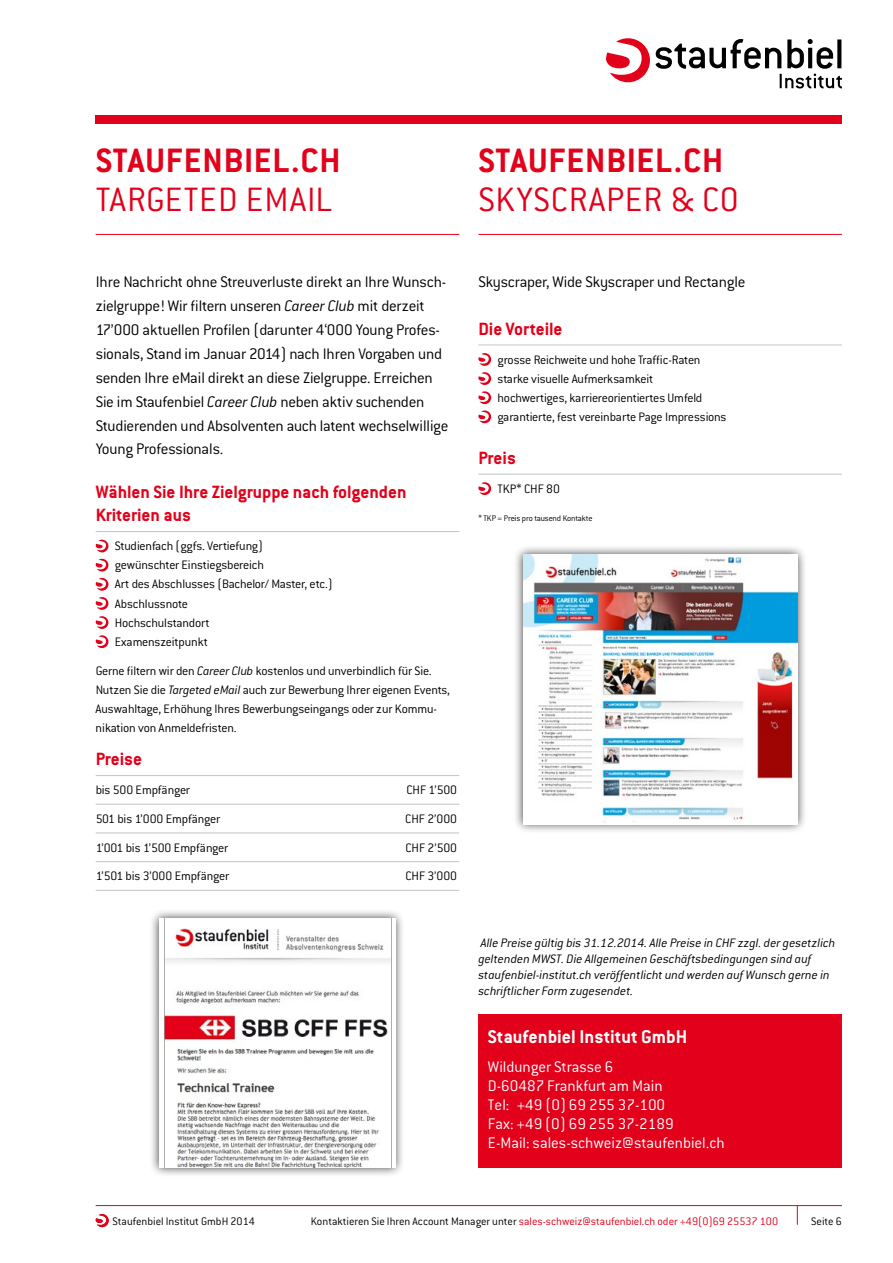
<style>
.page{position:relative;width:893px;height:1263px;background:#fff}
.page>*{position:absolute;margin:0;border:0;box-sizing:border-box;transform-origin:0 0}
.t1{font:700 37.2px "Conduit ITC";letter-spacing:.025em;color:#e2001a}
.t2{font:300 37.2px "Conduit ITC";letter-spacing:.025em;color:#e2001a}
.t3{font:700 20.25px "Conduit ITC";color:#fff}
.t4{font:700 19.5px/24px "Conduit ITC";letter-spacing:-.005em;color:#e2001a}
.t5{font:300 16.8px/23.9px "Conduit ITC";letter-spacing:-.015em;color:#000}
.t6{font:300 16.8px/19.2px "Conduit ITC";color:#fff}
.t7{font:300 13.5px/19.2px "Conduit ITC";letter-spacing:-.015em;color:#000}
.t8{font:italic 300 13.5px/15.9px "Conduit ITC";color:#000}
.t9{font:300 12px "Conduit ITC";color:#e2001a}
.t10{font:300 12px "Conduit ITC";color:#000}
.t11{font:300 9px "Conduit ITC";letter-spacing:-.015em;color:#000}
.s1{font-style:italic}
.s2{color:#000}
</style>
<div class="page">
<div style="left:96px;top:115px;width:746px;height:8px;background:#e2001a"></div>
<svg style="left:606px;top:38px;width:44px;height:44px"></svg>
<svg style="left:656px;top:39px;width:186px;height:49px"></svg>
<hr style="left:96px;top:1205px;width:746px;height:1px;background:#e2001a">
<svg style="left:96px;top:1214px;width:13px;height:13px"></svg>
<svg style="left:797px;top:1205px;width:1px;height:20px"></svg>
<hr style="left:96px;top:531px;width:363px;height:1px;background:#c6c7c8">
<hr style="left:96px;top:775px;width:363px;height:1px;background:#c6c7c8">
<hr style="left:96px;top:804px;width:363px;height:1px;background:#c6c7c8">
<hr style="left:96px;top:832px;width:363px;height:1px;background:#c6c7c8">
<hr style="left:96px;top:861px;width:363px;height:1px;background:#c6c7c8">
<hr style="left:96px;top:890px;width:363px;height:1px;background:#c6c7c8">
<svg style="left:96px;top:540px;width:12px;height:12px"></svg>
<svg style="left:96px;top:559px;width:12px;height:12px"></svg>
<svg style="left:96px;top:578px;width:12px;height:13px"></svg>
<svg style="left:96px;top:597px;width:12px;height:13px"></svg>
<svg style="left:96px;top:616px;width:12px;height:13px"></svg>
<svg style="left:96px;top:635px;width:12px;height:13px"></svg>
<div style="left:478px;top:1014px;width:364px;height:153px;background:#e2001a"></div>
<hr style="left:478px;top:344px;width:364px;height:1px;background:#c6c7c8">
<hr style="left:478px;top:474px;width:364px;height:1px;background:#c6c7c8">
<svg style="left:478px;top:353px;width:13px;height:13px"></svg>
<svg style="left:478px;top:372px;width:13px;height:13px"></svg>
<svg style="left:478px;top:391px;width:13px;height:13px"></svg>
<svg style="left:478px;top:410px;width:13px;height:13px"></svg>
<svg style="left:478px;top:482px;width:13px;height:13px"></svg>
<hr style="left:96px;top:234px;width:363px;height:1px;background:#e2001a">
<hr style="left:478px;top:234px;width:364px;height:1px;background:#e2001a">
<div style="left:149px;top:908px;width:257px;height:269px;background:#000;opacity:.75"></div>
<img style="left:159px;top:918px;width:236px;height:249px">
<div style="left:513px;top:545px;width:294px;height:289px;background:#000;opacity:.75"></div>
<img style="left:523px;top:555px;width:274px;height:269px">
<h1 class="t1" style="left:96px;top:139px;width:224px">Staufenbiel.CH</h1>
<h1 class="t2" style="left:96px;top:179px;width:238px">Targeted email</h1>
<h1 class="t1" style="left:478px;top:139px;width:224px">Staufenbiel.CH</h1>
<h1 class="t2" style="left:478px;top:179px;width:36px">Skysc</h1>
<h1 class="t2" style="left:569px;top:179px;width:171px">raper &amp; Co</h1>
<p class="t5" style="left:96px;top:270px;width:354px">Ihre Nachricht ohne Streuverluste direkt an Ihre Wunsch&shy;zielgruppe! Wir filtern unseren <span class="s1">Career Club</span> mit derzeit 17’000 aktuellen Profilen (darunter 4‘000 Young Profes&shy;sionals, Stand im Januar 2014) nach Ihren Vorgaben und senden Ihre eMail direkt an diese Zielgruppe. Erreichen Sie im Staufenbiel <span class="s1">Career Club</span> neben aktiv suchenden Studierenden und Absolventen auch latent wechselwillige Young Professionals.</p>
<h3 class="t4" style="left:96px;top:479px;width:312px">Wählen Sie Ihre Zielgruppe nach folgenden<br>Kriterien aus</h3>
<p class="t7" style="left:115px;top:536px;width:150px">Studienfach (ggfs. Vertiefung)</p>
<p class="t7" style="left:115px;top:555px;width:151px">gewünschter Einstiegsbereich</p>
<p class="t7" style="left:115px;top:575px;width:219px">Art des Abschlusses (Bachelor/ Master, etc.)</p>
<p class="t7" style="left:115px;top:594px;width:75px">Abschlussnote</p>
<p class="t7" style="left:108px;top:613px;width:103px">Hochschulstandort</p>
<p class="t7" style="left:108px;top:632px;width:101px">Examenszeitpunkt</p>
<p class="t7" style="left:96px;top:661px;width:356px">Gerne filtern wir den <span class="s1">Career Club</span> kostenlos und unverbindlich für Sie.<br>Nutzen Sie die <span class="s1">Targeted eMail</span> auch zur Bewerbung Ihrer eigenen Events, Auswahltage, Erhöhung Ihres Bewerbungseingangs oder zur Kommu&shy;nikation von Anmeldefristen.</p>
<h3 class="t4" style="left:96px;top:747px;width:48px">Preise</h3>
<p class="t7" style="left:96px;top:780px;width:96px">bis 500 Empfänger</p>
<p class="t7" style="left:406px;top:780px;width:52px">CHF 1’500</p>
<p class="t7" style="left:96px;top:809px;width:126px">501 bis 1’000 Empfänger</p>
<p class="t7" style="left:405px;top:809px;width:54px">CHF 2’000</p>
<p class="t7" style="left:96px;top:838px;width:134px">1’001 bis 1’500 Empfänger</p>
<p class="t7" style="left:405px;top:838px;width:53px">CHF 2’500</p>
<p class="t7" style="left:96px;top:866px;width:135px">1’501 bis 3’000 Empfänger</p>
<p class="t7" style="left:405px;top:866px;width:53px">CHF 3’000</p>
<p class="t5" style="left:478px;top:270px;width:269px">Skyscraper, Wide Skyscraper und Rectangle</p>
<h3 class="t4" style="left:478px;top:316px;width:86px">Die Vorteile</h3>
<p class="t7" style="left:497px;top:350px;width:231px">grosse Reichweite und hohe Traffic-Raten starke visuelle Aufmerksamkeit<br>hochwertiges, karriereorientiertes Umfeld garantierte, fest vereinbarte Page Impressions</p>
<h3 class="t4" style="left:478px;top:446px;width:39px">Preis</h3>
<p class="t7" style="left:497px;top:479px;width:64px">TKP* CHF 80</p>
<p class="t11" style="left:478px;top:514px;width:116px">* TKP = Preis pro tausend Kontakte</p>
<p class="t8" style="left:478px;top:935px;width:359px">Alle Preise gültig bis 31.12.2014. Alle Preise in CHF zzgl. der gesetzlich geltenden MWST. Die Allgemeinen Geschäftsbedingungen sind auf staufenbiel-institut.ch veröffentlicht und werden auf Wunsch gerne in schriftlicher Form zugesendet.</p>
<h2 class="t3" style="left:488px;top:1025px;width:198px">Staufenbiel Institut GmbH</h2>
<p class="t6" style="left:488px;top:1057px;width:238px">Wildunger Strasse 6<br>D-60487 Frankfurt am Main<br>Tel: +49 (0) 69 255 37-100<br>Fax: +49 (0) 69 255 37-2189<br>E-Mail: sales-schweiz@staufenbiel.ch</p>
<p class="t10" style="left:113px;top:1214px;width:144px">Staufenbiel Institut GmbH 2014</p>
<p class="t9" style="left:311px;top:1214px;width:469px"><span class="s2">Kontaktieren Sie Ihren Account Manager unter</span> sales-schweiz@staufenbiel.ch oder +49(0)69 25537 100</p>
<p class="t10" style="left:811px;top:1214px;width:32px">Seite 6</p>
</div>
